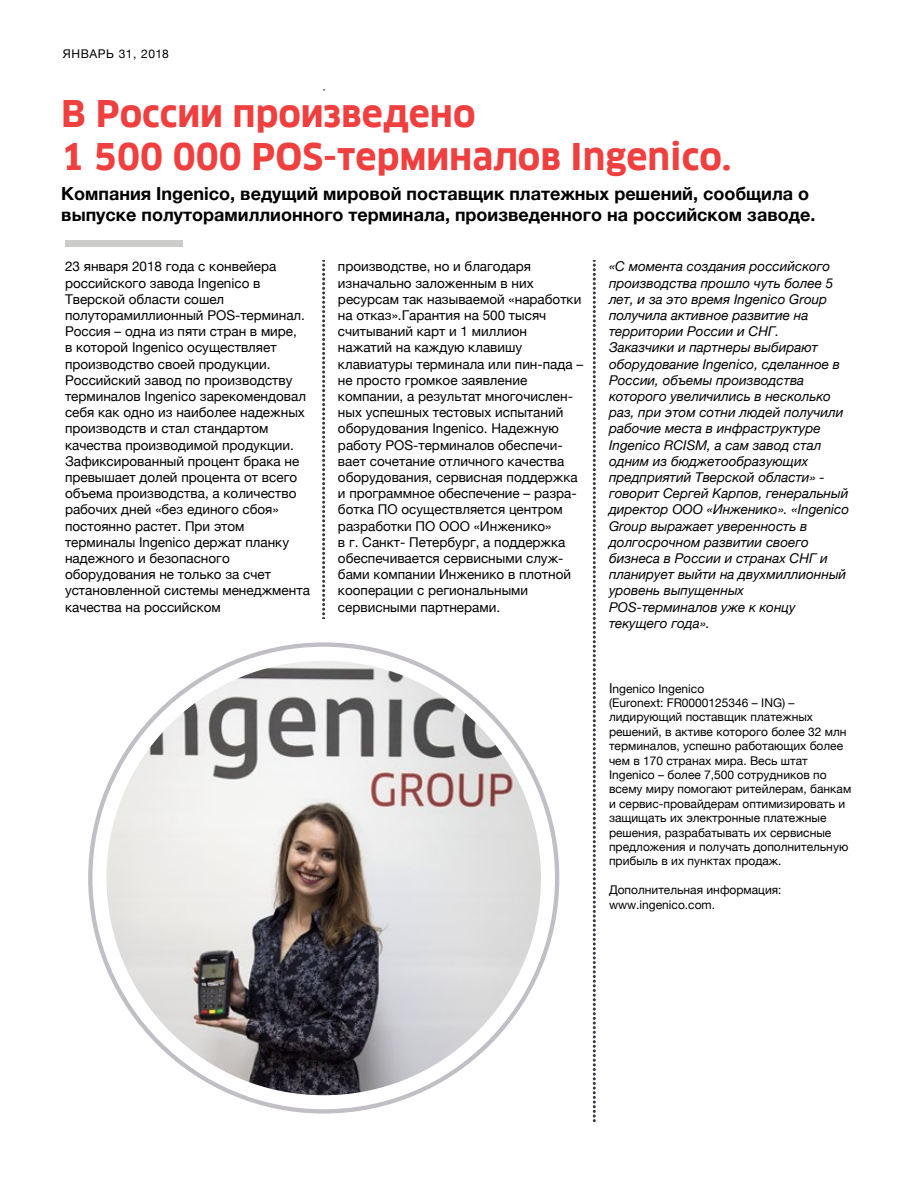
<style>
.page{position:relative;width:918px;height:1188px;background:#fff}
.page>*{position:absolute;margin:0;border:0;box-sizing:border-box;transform-origin:0 0}
.t1{font:700 36px/43.2px "Clan World";color:#ef3f3e}
.t2{font:700 18px/21.6px "Helvetica Neue";color:#000}
.t3{font:13.5px/16.2px "Helvetica Neue";color:#000}
.t4{font:italic 13.5px/16.2px "Helvetica Neue";color:#000}
.t5{font:12px/14.4px "Helvetica Neue";color:#000}
.t6{font:12px "Helvetica Neue";letter-spacing:.05em;color:#000}
.s1{font-size:13.5px}
</style>
<div class="page">
<svg style="left:593px;top:260px;width:3px;height:862px"></svg>
<div style="left:65px;top:240px;width:118px;height:7px;background:#cccccb"></div>
<svg style="left:322px;top:260px;width:3px;height:359px"></svg>
<svg style="left:88px;top:642px;width:471px;height:472px"></svg>
<img style="left:106px;top:661px;width:435px;height:434px">
<p class="t6" style="left:63px;top:45px;width:108px">ЯНВАРЬ 31, 2018</p>
<h1 class="t1" style="left:61px;top:91px;width:672px">В России произведено<br>1 500 000 POS-терминалов Ingenico.</h1>
<h2 class="t2" style="left:61px;top:183px;width:756px">Компания Ingenico, ведущий мировой поставщик платежных решений, сообщила о выпуске полуторамиллионного терминала, произведенного на российском заводе.</h2>
<p class="t3" style="left:65px;top:259px;width:246px">23 января 2018 года с конвейера российского завода Ingenico в<br>Тверской области сошел полуторамиллионный POS-терминал.<br>Россия – одна из пяти стран в мире,<br>в которой Ingenico осуществляет производство своей продукции.<br>Российский завод по производству терминалов Ingenico зарекомендовал себя как одно из наиболее надежных производств и стал стандартом качества производимой продукции.<br>Зафиксированный процент брака не превышает долей процента от всего объема производства, а количество рабочих дней «без единого сбоя» постоянно растет. При этом терминалы Ingenico держат планку надежного и безопасного оборудования не только за счет установленной системы менеджмента качества на российском</p>
<p class="t3" style="left:338px;top:259px;width:247px">производстве, но и благодаря изначально заложенным в них ресурсам так называемой «наработки на отказ».Гарантия на 500 тысяч считываний карт и 1 миллион нажатий на каждую клавишу клавиатуры терминала или пин-пада – не просто громкое заявление компании, а результат многочислен&shy;ных успешных тестовых испытаний оборудования Ingenico. Надежную работу POS-терминалов обеспечи&shy;вает сочетание отличного качества оборудования, сервисная поддержка и программное обеспечение – разра&shy;ботка ПО осуществляется центром разработки ПО ООО «Инженико»<br>в г. Санкт- Петербург, а поддержка обеспечивается сервисными служ&shy;бами компании Инженико в плотной кооперации с региональными сервисными партнерами.</p>
<p class="t4" style="left:609px;top:259px;width:242px">«С момента создания российского производства прошло чуть более 5 лет, и за это время Ingenico Group получила активное развитие на территории России и СНГ.<br>Заказчики и партнеры выбирают оборудование Ingenico, сделанное в<br>России, объемы производства которого увеличились в несколько раз, при этом сотни людей получили рабочие места в инфраструктуре<br>Ingenico RCISM, а сам завод стал одним из бюджетообразующих предприятий Тверской области» - говорит Сергей Карпов, генеральный директор ООО «Инженико». «Ingenico<br>Group выражает уверенность в долгосрочном развитии своего бизнеса в России и странах СНГ и планирует выйти на двухмиллионный уровень выпущенных<br>POS-терминалов уже к концу текущего года».</p>
<p class="t5" style="left:609px;top:682px;width:244px"><span class="s1">I</span>ngenico Ingenico<br>(Euronext: FR0000125346 – ING) – лидирующий поставщик платежных решений, в активе которого более 32 млн терминалов, успешно работающих более чем в 170 странах мира. Весь штат Ingenico – более 7,500 сотрудников по всему миру помогают ритейлерам, банкам и сервис-провайдерам оптимизировать и защищать их электронные платежные решения, разрабатывать их сервисные предложения и получать дополнительную прибыль в их пунктах продаж.</p>
<p class="t5" style="left:609px;top:883px;width:174px">Дополнительная информация: www.ingenico.com.</p>
</div>
